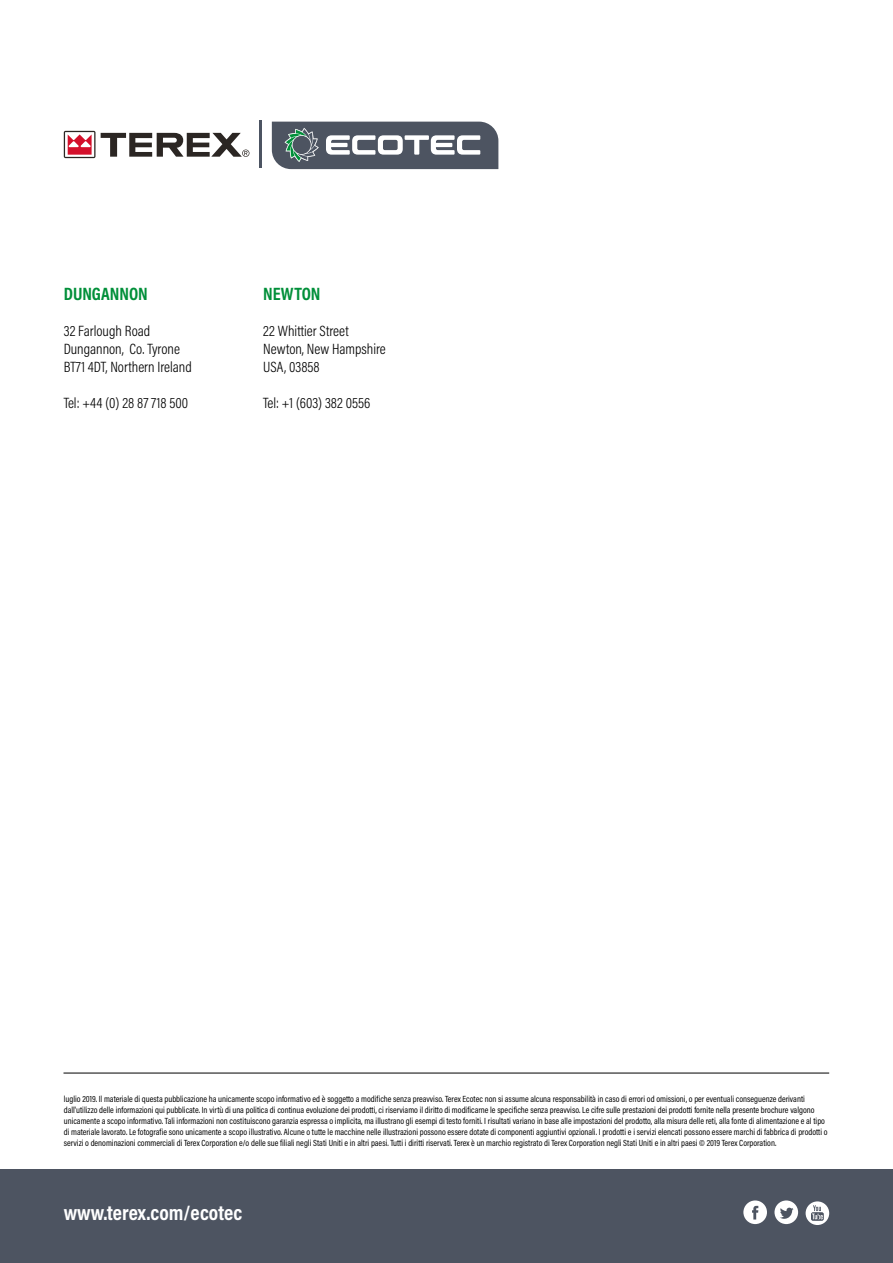
<style>
.page{position:relative;width:893px;height:1263px;background:#fff}
.page>*{position:absolute;margin:0;border:0;box-sizing:border-box;transform-origin:0 0}
.t1{font:700 21px "Acumin Pro Cond";color:#fff}
.t2{font:700 18px "Acumin Pro Cond";color:#008f39}
.t3{font:300 15px/18px "Acumin Pro Cond";color:#000}
.t4{font:9px/10.8px "Acumin Pro Cond";color:#000}
</style>
<div class="page">
<hr style="left:63px;top:1073px;width:766px;height:1px;background:#000">
<div style="left:0;top:1169px;width:893px;height:94px;background:#4d5461"></div>
<svg style="left:743px;top:1200px;width:24px;height:24px"></svg>
<div style="left:774px;top:1200px;width:24px;height:24px;background:#fff;border-radius:50%"></div>
<div style="left:806px;top:1201px;width:23px;height:24px;background:#fff;border-radius:50%"></div>
<svg style="left:780px;top:1207px;width:13px;height:12px"></svg>
<svg style="left:811px;top:1205px;width:13px;height:16px"></svg>
<hr style="left:260px;top:121px;width:2px;height:47px;background:#4c5462">
<svg style="left:64px;top:131px;width:31px;height:27px"></svg>
<svg style="left:101px;top:133px;width:148px;height:24px"></svg>
<svg style="left:272px;top:122px;width:226px;height:47px;background:#6d747e"></svg>
<h2 class="t2" style="left:64px;top:282px;width:86px">DUNGANNON</h2>
<h3 class="t3" style="left:64px;top:322px;width:129px">32 Farlough Road<br>Dungannon, Co. Tyrone<br>BT71 4DT, Northern Ireland</h3>
<h3 class="t3" style="left:64px;top:394px;width:126px">Tel: +44 (0) 28 87 718 500</h3>
<h2 class="t2" style="left:263px;top:282px;width:59px">NEWTON</h2>
<h3 class="t3" style="left:263px;top:322px;width:124px">22 Whittier Street<br>Newton, New Hampshire<br>USA, 03858</h3>
<h3 class="t3" style="left:263px;top:394px;width:109px">Tel: +1 (603) 382 0556</h3>
<p class="t4" style="left:64px;top:1094px;width:765px">luglio 2019. Il materiale di questa pubblicazione ha unicamente scopo informativo ed è soggetto a modifiche senza preavviso. Terex Ecotec non si assume alcuna responsabilità in caso di errori od omissioni, o per eventuali conseguenze derivanti dall'utilizzo delle informazioni qui pubblicate. In virtù di una politica di continua evoluzione dei prodotti, ci riserviamo il diritto di modificarne le specifiche senza preavviso. Le cifre sulle prestazioni dei prodotti fornite nella presente brochure valgono unicamente a scopo informativo. Tali informazioni non costituiscono garanzia espressa o implicita, ma illustrano gli esempi di testo forniti. I risultati variano in base alle impostazioni del prodotto, alla misura delle reti, alla fonte di alimentazione e al tipo di materiale lavorato. Le fotografie sono unicamente a scopo illustrativo. Alcune o tutte le macchine nelle illustrazioni possono essere dotate di componenti aggiuntivi opzionali. I prodotti e i servizi elencati possono essere marchi di fabbrica di prodotti o servizi o denominazioni commerciali di Terex Corporation e/o delle sue filiali negli Stati Uniti e in altri paesi. Tutti i diritti riservati. Terex è un marchio registrato di Terex Corporation negli Stati Uniti e in altri paesi © 2019 Terex Corporation.</p>
<h1 class="t1" style="left:64px;top:1199px;width:180px">www.terex.com/ecotec</h1>
</div>
